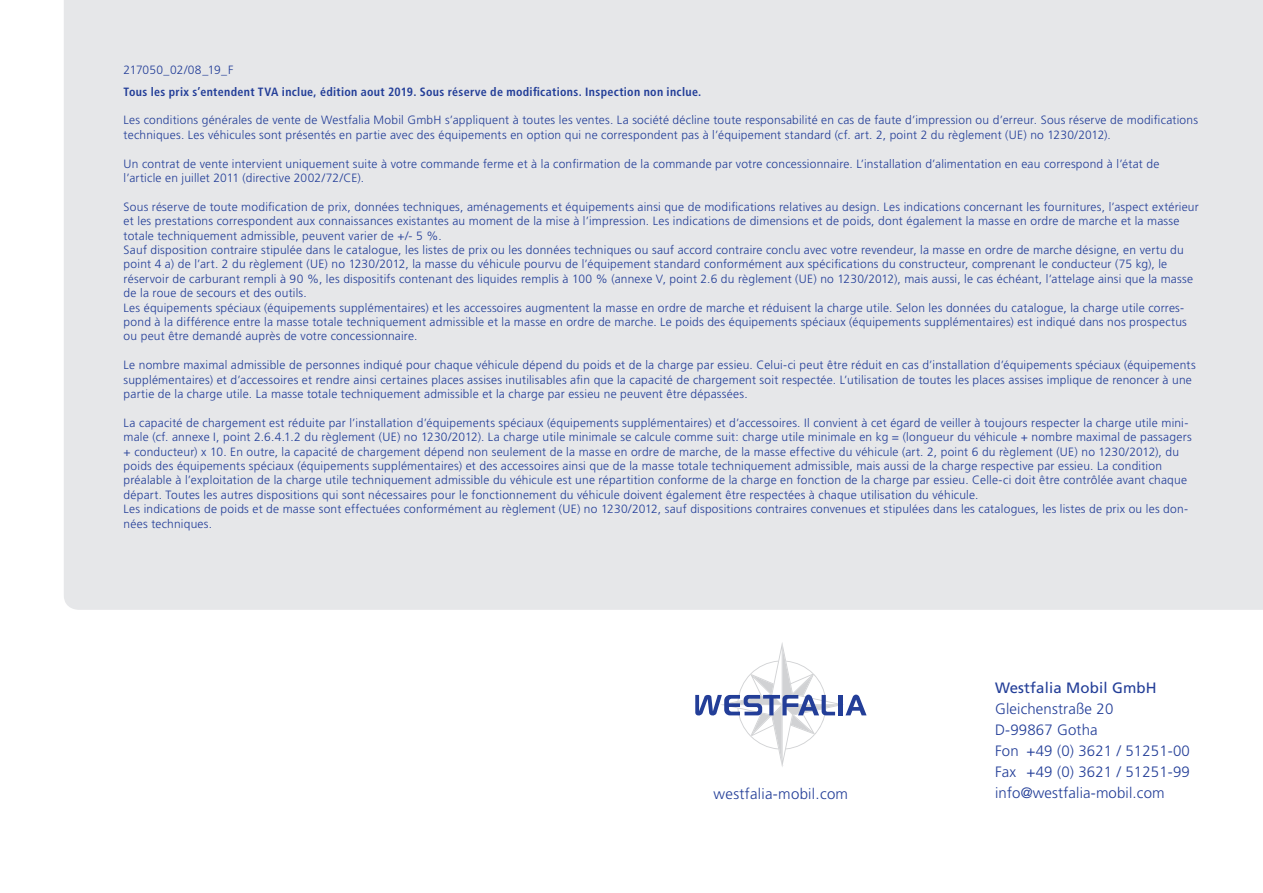
<style>
.page{position:relative;width:1263px;height:893px;background:#fff}
.page>*{position:absolute;margin:0;border:0;box-sizing:border-box;transform-origin:0 0}
.t1{font:300 15px/21px "Frutiger";letter-spacing:.01em;color:#233e98}
.t2{font:15px "Frutiger";letter-spacing:.01em;color:#233e98}
.t3{font:300 12px/14.4px "Frutiger";letter-spacing:.015em;color:#233e98}
.t4{font:700 condensed 12px "Frutiger";letter-spacing:.025em;color:#233e98}
</style>
<div class="page">
<div style="left:64px;top:0;width:1199px;height:610px;background:#e6e7e9"></div>
<svg style="left:695px;top:642px;width:171px;height:125px"></svg>
<p class="t3" style="left:124px;top:62px;width:111px">217050_02/08_19_F</p>
<p class="t4" style="left:124px;top:84px;width:579px">Tous les prix s’entendent TVA inclue, édition aout 2019. Sous réserve de modifications. Inspection non inclue.</p>
<p class="t3" style="left:124px;top:113px;width:1076px">Les conditions générales de vente de Westfalia Mobil GmbH s’appliquent à toutes les ventes. La société décline toute responsabilité en cas de faute d’impression ou d’erreur. Sous réserve de modifications techniques. Les véhicules sont présentés en partie avec des équipements en option qui ne correspondent pas à l’équipement standard (cf. art. 2, point 2 du règlement (UE) no 1230/2012).</p>
<p class="t3" style="left:124px;top:156px;width:1037px">Un contrat de vente intervient uniquement suite à votre commande ferme et à la confirmation de la commande par votre concessionnaire. L’installation d’alimentation en eau correspond à l’état de l’article en juillet 2011 (directive 2002/72/CE).</p>
<p class="t3" style="left:124px;top:199px;width:1077px">Sous réserve de toute modification de prix, données techniques, aménagements et équipements ainsi que de modifications relatives au design. Les indications concernant les fournitures, l’aspect extérieur et les prestations correspondent aux connaissances existantes au moment de la mise à l’impression. Les indications de dimensions et de poids, dont également la masse en ordre de marche et la masse totale techniquement admissible, peuvent varier de +/- 5 %.<br>Sauf disposition contraire stipulée dans le catalogue, les listes de prix ou les données techniques ou sauf accord contraire conclu avec votre revendeur, la masse en ordre de marche désigne, en vertu du point 4 a) de l’art. 2 du règlement (UE) no 1230/2012, la masse du véhicule pourvu de l’équipement standard conformément aux spécifications du constructeur, comprenant le conducteur (75 kg), le réservoir de carburant rempli à 90 %, les dispositifs contenant des liquides remplis à 100 % (annexe V, point 2.6 du règlement (UE) no 1230/2012), mais aussi, le cas échéant, l’attelage ainsi que la masse de la roue de secours et des outils.<br>Les équipements spéciaux (équipements supplémentaires) et les accessoires augmentent la masse en ordre de marche et réduisent la charge utile. Selon les données du catalogue, la charge utile corres&shy;pond à la différence entre la masse totale techniquement admissible et la masse en ordre de marche. Le poids des équipements spéciaux (équipements supplémentaires) est indiqué dans nos prospectus ou peut être demandé auprès de votre concessionnaire.</p>
<p class="t3" style="left:124px;top:358px;width:1073px">Le nombre maximal admissible de personnes indiqué pour chaque véhicule dépend du poids et de la charge par essieu. Celui-ci peut être réduit en cas d’installation d’équipements spéciaux (équipements supplémentaires) et d’accessoires et rendre ainsi certaines places assises inutilisables afin que la capacité de chargement soit respectée. L’utilisation de toutes les places assises implique de renoncer à une partie de la charge utile. La masse totale techniquement admissible et la charge par essieu ne peuvent être dépassées.</p>
<p class="t3" style="left:124px;top:415px;width:1069px">La capacité de chargement est réduite par l’installation d’équipements spéciaux (équipements supplémentaires) et d’accessoires. Il convient à cet égard de veiller à toujours respecter la charge utile mini&shy;male (cf. annexe I, point 2.6.4.1.2 du règlement (UE) no 1230/2012). La charge utile minimale se calcule comme suit: charge utile minimale en kg = (longueur du véhicule + nombre maximal de passagers + conducteur) x 10. En outre, la capacité de chargement dépend non seulement de la masse en ordre de marche, de la masse effective du véhicule (art. 2, point 6 du règlement (UE) no 1230/2012), du poids des équipements spéciaux (équipements supplémentaires) et des accessoires ainsi que de la masse totale techniquement admissible, mais aussi de la charge respective par essieu. La condition préalable à l’exploitation de la charge utile techniquement admissible du véhicule est une répartition conforme de la charge en fonction de la charge par essieu. Celle-ci doit être contrôlée avant chaque départ. Toutes les autres dispositions qui sont nécessaires pour le fonctionnement du véhicule doivent également être respectées à chaque utilisation du véhicule.<br>Les indications de poids et de masse sont effectuées conformément au règlement (UE) no 1230/2012, sauf dispositions contraires convenues et stipulées dans les catalogues, les listes de prix ou les don&shy;nées techniques.</p>
<p class="t1" style="left:713px;top:783px;width:136px">westfalia-mobil.com</p>
<p class="t2" style="left:995px;top:679px;width:163px">Westfalia Mobil GmbH</p>
<p class="t1" style="left:995px;top:699px;width:196px">Gleichenstraße 20<br>D-99867 Gotha<br>Fon +49 (0) 3621 / 51251-00<br>Fax +49 (0) 3621 / 51251-99 info@westfalia-mobil.com</p>
</div>
